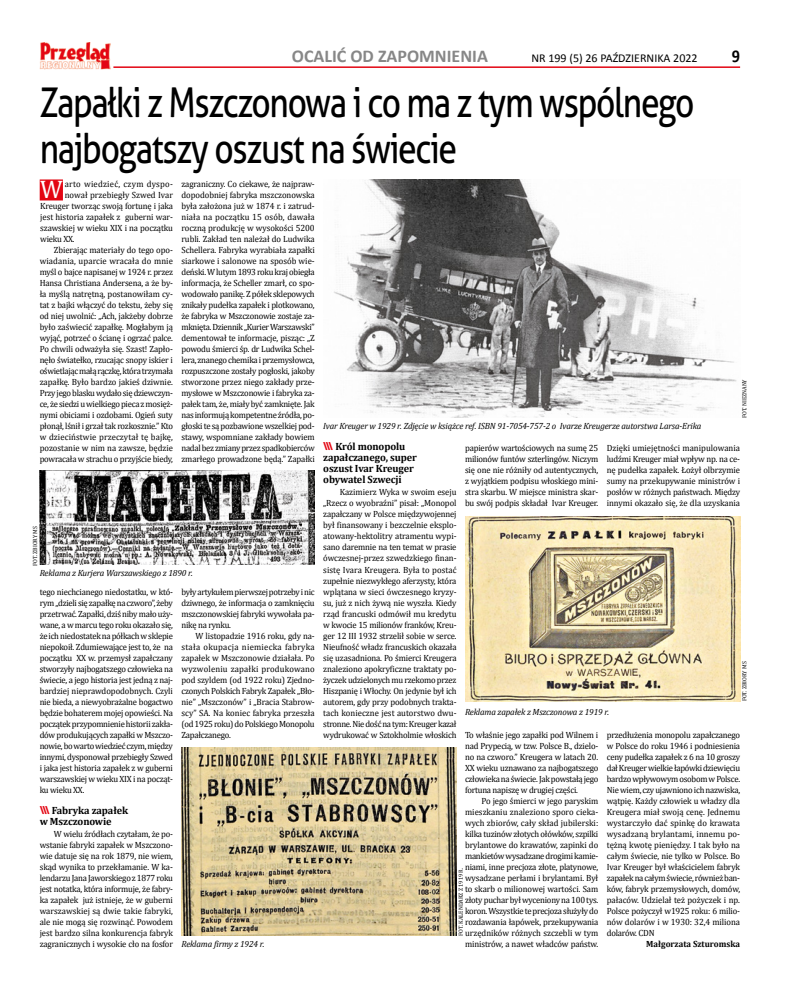
<style>
.page{position:relative;width:794px;height:993px;background:#fff}
.page>*{position:absolute;margin:0;border:0;box-sizing:border-box;transform-origin:0 0}
.t1{font:41px/45px "Aller";letter-spacing:-.04em;color:#000;scale:.82 1}
.t2{font:25.5px "Cambria";color:#fff;scale:.96 1}
.t3{font:700 18px "Calibri";color:#878787}
.t4{font:700 18px "Calibri";color:#000;scale:.9 1}
.t5{font:12px "Calibri";color:#000}
.t6{font:700 10.5px/11px "Cambria";letter-spacing:-.01em;color:#000}
.t7{font:9px/11px "Cambria";letter-spacing:-.02em;color:#000;text-align:justify;scale:.96 1}
.t8{font:italic 9px "Cambria";letter-spacing:-.015em;color:#000}
.t9{font:9px "Cambria";letter-spacing:.01em;color:#000;scale:.96 1}
.t10{font:9px "Cambria";color:#000;scale:.96 1}
.t11{font:9px "Cambria";letter-spacing:.03em;color:#000;scale:.96 1}
.t12{font:700 9px "Cambria";color:#000;scale:.96 1}
.t13{font:6px "Cambria";color:#000;scale:.96 1}
.s1{font-family:"Aller";font-size:11px;color:#e30613}
</style>
<div class="page">
<hr style="left:113px;top:66px;width:627px;height:2px;background:#e30613">
<img style="left:39px;top:43px;width:71px;height:27px">
<div style="left:40px;top:179px;width:23px;height:21px;background:#e30613"></div>
<img style="left:465px;top:517px;width:275px;height:184px">
<img style="left:40px;top:471px;width:275px;height:93px">
<img style="left:334px;top:179px;width:403px;height:238px">
<img style="left:181px;top:747px;width:275px;height:188px">
<h3 class="t3" style="left:292px;top:45px;width:198px">OCALIĆ OD ZAPOMNIENIA</h3>
<h3 class="t5" style="left:531px;top:51px;width:168px">NR 199 (5) 26 PAŹDZIERNIKA 2022</h3>
<h3 class="t4" style="left:731px;top:45px;width:11px">9</h3>
<h1 class="t1" style="left:40px;top:80px;width:800px">Zapałki z Mszczonowa i co ma z tym wspólnego najbogatszy oszust na świecie</h1>
<h2 class="t2" style="left:40px;top:174px;width:25px">W</h2>
<p class="t11" style="left:65px;top:179px;width:114px">arto wiedzieć, czym dyspo-</p>
<p class="t10" style="left:65px;top:190px;width:114px">nował przebiegły Szwed Ivar</p>
<p class="t7" style="left:40px;top:200px;width:140px">Kreuger tworząc swoją fortunę i jaka</p>
<p class="t7" style="left:40px;top:211px;width:140px">jest historia zapałek z guberni war-</p>
<p class="t7" style="left:40px;top:222px;width:140px">szawskiej w wieku XIX i na początku</p>
<p class="t7" style="left:40px;top:233px;width:37px">wieku XX.</p>
<p class="t7" style="left:54px;top:244px;width:126px">Zbierając materiały do tego opo-</p>
<p class="t9" style="left:40px;top:256px;width:140px">wiadania, uparcie wracała do mnie</p>
<p class="t7" style="left:40px;top:266px;width:140px">myśl o bajce napisanej w 1924 r. przez</p>
<p class="t7" style="left:40px;top:277px;width:140px">Hansa Christiana Andersena, a że by-</p>
<p class="t7" style="left:40px;top:288px;width:140px">ła myślą natrętną, postanowiłam cy-</p>
<p class="t7" style="left:40px;top:299px;width:140px">tat z bajki włączyć do tekstu, żeby się</p>
<p class="t7" style="left:40px;top:310px;width:140px">od niej uwolnić: „Ach, jakżeby dobrze</p>
<p class="t7" style="left:40px;top:321px;width:140px">było zaświecić zapałkę. Mogłabym ją</p>
<p class="t7" style="left:40px;top:332px;width:140px">wyjąć, potrzeć o ścianę i ogrzać palce.</p>
<p class="t7" style="left:40px;top:343px;width:140px">Po chwili odważyła się. Szast! Zapło-</p>
<p class="t7" style="left:40px;top:354px;width:140px">nęło światełko, rzucając snopy iskier i</p>
<p class="t7" style="left:40px;top:365px;width:140px">oświetlając małą rączkę, która trzymała</p>
<p class="t7" style="left:40px;top:376px;width:140px">zapałkę. Było bardzo jakieś dziwnie.</p>
<p class="t7" style="left:40px;top:387px;width:140px">Przy jego blasku wydało się dziewczyn-</p>
<p class="t7" style="left:40px;top:398px;width:140px">ce, że siedzi u wielkiego pieca z mosięż-</p>
<p class="t7" style="left:40px;top:409px;width:140px">nymi obiciami i ozdobami. Ogień suty</p>
<p class="t7" style="left:40px;top:420px;width:140px">płonął, lśnił i grzał tak rozkosznie.” Kto</p>
<p class="t9" style="left:40px;top:432px;width:140px">w dzieciństwie przeczytał tę bajkę,</p>
<p class="t7" style="left:40px;top:442px;width:140px">pozostanie w nim na zawsze, będzie</p>
<p class="t7" style="left:40px;top:453px;width:140px">powracała w strachu o przyjście biedy,</p>
<p class="t7" style="left:181px;top:178px;width:140px">zagraniczny. Co ciekawe, że najpraw&shy;dopodobniej fabryka mszczonowska była założona już w 1874 r. i zatrud&shy;niała na początku 15 osób, dawała roczną produkcję w wysokości 5200 rubli. Zakład ten należał do Ludwika Schellera. Fabryka wyrabiała zapałki siarkowe i salonowe na sposób wie&shy;deński. W lutym 1893 roku kraj obiegła informacja, że Scheller zmarł, co spo&shy;wodowało panikę. Z półek sklepowych znikały pudełka zapałek i plotkowano, że fabryka w Mszczonowie zostaje za&shy;mknięta. Dziennik „Kurier Warszawski” dementował te informacje, pisząc: „Z powodu śmierci śp. dr Ludwika Schel&shy;lera, znanego chemika i przemysłowca, rozpuszczone zostały pogłoski, jakoby stworzone przez niego zakłady prze&shy;mysłowe w Mszczonowie i fabryka za&shy;pałek tam, że, miały być zamknięte. Jak nas informują kompetentne źródła, po&shy;głoski te są pozbawione wszelkiej pod&shy;stawy, wspomniane zakłady bowiem nadal bez zmiany przez spadkobierców zmarłego prowadzone będą.” Zapałki</p>
<p class="t13" style="left:31px;top:565px;width:43px;rotate:-90deg">FOT. ZBIORY MS</p>
<p class="t8" style="left:40px;top:566px;width:155px">Reklama z Kurjera Warszawskiego z 1890 r.</p>
<p class="t7" style="left:40px;top:585px;width:140px">tego niechcianego niedostatku, w któ&shy;rym „dzieli się zapałkę na czworo”, żeby przetrwać. Zapałki, dziś niby mało uży&shy;wane, a w marcu tego roku okazało się, że ich niedostatek na półkach w sklepie niepokoił. Zdumiewające jest to, że na początku XX w. przemysł zapałczany stworzyły najbogatszego człowieka na świecie, a jego historia jest jedną z naj&shy;bardziej nieprawdopodobnych. Czyli nie bieda, a niewyobrażalne bogactwo będzie bohaterem mojej opowieści. Na początek przypomnienie historii zakła&shy;dów produkujących zapałki w Mszczo&shy;nowie, bo warto wiedzieć czym, między innymi, dysponował przebiegły Szwed i jaka jest historia zapałek z w guberni warszawskiej w wieku XIX i na począt&shy;ku wieku XX.</p>
<p class="t6" style="left:40px;top:804px;width:90px"><span class="s1">\\\</span> Fabryka zapałek w Mszczonowie</p>
<p class="t7" style="left:40px;top:827px;width:140px;text-indent:14px">W wielu źródłach czytałam, że po&shy;wstanie fabryki zapałek w Mszczono&shy;wie datuje się na rok 1879, nie wiem, skąd wynika to przekłamanie. W ka&shy;lendarzu Jana Jaworskiego z 1877 roku jest notatka, która informuje, że fabry&shy;ka zapałek już istnieje, że w guberni warszawskiej są dwie takie fabryki, ale nie mogą się rozwinąć. Powodem jest bardzo silna konkurencja fabryk zagranicznych i wysokie cło na fosfor</p>
<p class="t7" style="left:181px;top:585px;width:140px">były artykułem pierwszej potrzeby i nic dziwnego, że informacja o zamknięciu mszczonowskiej fabryki wywołała pa&shy;nikę na rynku.</p>
<p class="t7" style="left:181px;top:629px;width:140px;text-indent:14px">W listopadzie 1916 roku, gdy na&shy;stała okupacja niemiecka fabryka zapałek w Mszczonowie działała. Po wyzwoleniu zapałki produkowano pod szyldem (od 1922 roku) Zjedno&shy;czonych Polskich Fabryk Zapałek „Bło&shy;nie” „Mszczonów” i „Bracia Stabrow&shy;scy” SA. Na koniec fabryka przeszła (od 1925 roku) do Polskiego Monopolu Zapałczanego.</p>
<p class="t8" style="left:181px;top:937px;width:85px">Reklama firmy z 1924 r.</p>
<p class="t8" style="left:323px;top:419px;width:379px">Ivar Kreuger w 1929 r. Zdjęcie w książce ref. ISBN 91-7054-757-2 o Ivarze Kreugerze autorstwa Larsa-Erika</p>
<p class="t13" style="left:741px;top:418px;width:42px;rotate:-90deg">FOT. NIEZNANY</p>
<p class="t6" style="left:323px;top:441px;width:95px"><span class="s1">\\\</span> Król monopolu zapałczanego, super oszust Ivar Kreuger obywatel Szwecji</p>
<p class="t7" style="left:323px;top:486px;width:140px;text-indent:16px">Kazimierz Wyka w swoim eseju „Rzecz o wyobraźni” pisał: „Monopol zapałczany w Polsce międzywojennej był finansowany i bezczelnie eksplo&shy;atowany-hektolitry atramentu wypi&shy;sano daremnie na ten temat w prasie ówczesnej-przez szwedzkiego finan&shy;sistę Ivara Kreugera. Była to postać zupełnie niezwykłego aferzysty, która wplątana w sieci ówczesnego kryzy&shy;su, już z nich żywą nie wyszła. Kiedy rząd francuski odmówił mu kredytu w kwocie 15 milionów franków, Kreu&shy;ger 12 III 1932 strzelił sobie w serce.<br>Nieufność władz francuskich okazała się uzasadniona. Po śmierci Kreugera znaleziono apokryficzne traktaty po&shy;życzek udzielonych mu rzekomo przez Hiszpanię i Włochy. On jedynie był ich autorem, gdy przy podobnych trakta&shy;tach konieczne jest autorstwo dwu&shy;stronne. Nie dość na tym: Kreuger kazał wydrukować w Sztokholmie włoskich</p>
<p class="t7" style="left:607px;top:442px;width:140px">Dzięki umiejętności manipulowania ludźmi Kreuger miał wpływ np. na ce&shy;nę pudełka zapałek. Łożył olbrzymie sumy na przekupywanie ministrów i posłów w różnych państwach. Między innymi okazało się, że dla uzyskania</p>
<p class="t7" style="left:465px;top:442px;width:140px">papierów wartościowych na sumę 25 milionów funtów szterlingów. Niczym się one nie różniły od autentycznych, z wyjątkiem podpisu włoskiego mini&shy;stra skarbu. W miejsce ministra skar&shy;bu swój podpis składał Ivar Kreuger.</p>
<p class="t13" style="left:741px;top:701px;width:43px;rotate:-90deg">FOT. ZBIORY MS</p>
<p class="t8" style="left:465px;top:705px;width:146px">Reklama zapałek z Mszczonowa z 1919 r.</p>
<p class="t7" style="left:465px;top:728px;width:140px">To właśnie jego zapałki pod Wilnem i nad Prypecią, w tzw. Polsce B., dzielo&shy;no na czworo.” Kreugera w latach 20.<br>XX wieku uznawano za najbogatszego człowieka na świecie. Jak powstałą jego fortuna napiszę w drugiej części.</p>
<p class="t7" style="left:465px;top:794px;width:140px;text-indent:16px">Po jego śmierci w jego paryskim mieszkaniu znaleziono sporo cieka&shy;wych zbiorów, cały skład jubilerski: kilka tuzinów złotych ołówków, szpilki brylantowe do krawatów, zapinki do mankietów wysadzane drogimi kamie&shy;niami, inne precjoza złote, platynowe, wysadzane perłami i brylantami. Był to skarb o milionowej wartości. Sam złoty puchar był wyceniony na 100 tys. koron. Wszystkie te precjoza służyły do rozdawania łapówek, przekupywania urzędników różnych szczebli w tym ministrów, a nawet władców państw.</p>
<p class="t7" style="left:607px;top:728px;width:140px">przedłużenia monopolu zapałczanego w Polsce do roku 1946 i podniesienia ceny pudełka zapałek z 6 na 10 groszy dał Kreuger wielkie łapówki dziewięciu bardzo wpływowym osobom w Polsce.<br>Nie wiem, czy ujawniono ich nazwiska, wątpię. Każdy człowiek u władzy dla Kreugera miał swoją cenę. Jednemu wystarczyło dać spinkę do krawata wysadzaną brylantami, innemu po&shy;tężną kwotę pieniędzy. I tak było na całym świecie, nie tylko w Polsce. Bo Ivar Kreuger był właścicielem fabryk zapałek na całym świecie, również ban&shy;ków, fabryk przemysłowych, domów, pałaców. Udzielał też pożyczek i np.<br>Polsce pożyczył w1925 roku: 6 milio&shy;nów dolarów i w 1930: 32,4 miliona dolarów. CDN</p>
<p class="t12" style="left:646px;top:937px;width:99px">Małgorzata Szturomska</p>
<p class="t13" style="left:457px;top:935px;width:72px;rotate:-90deg">FOT. KALENDARZ Z 1919 R.</p>
</div>
